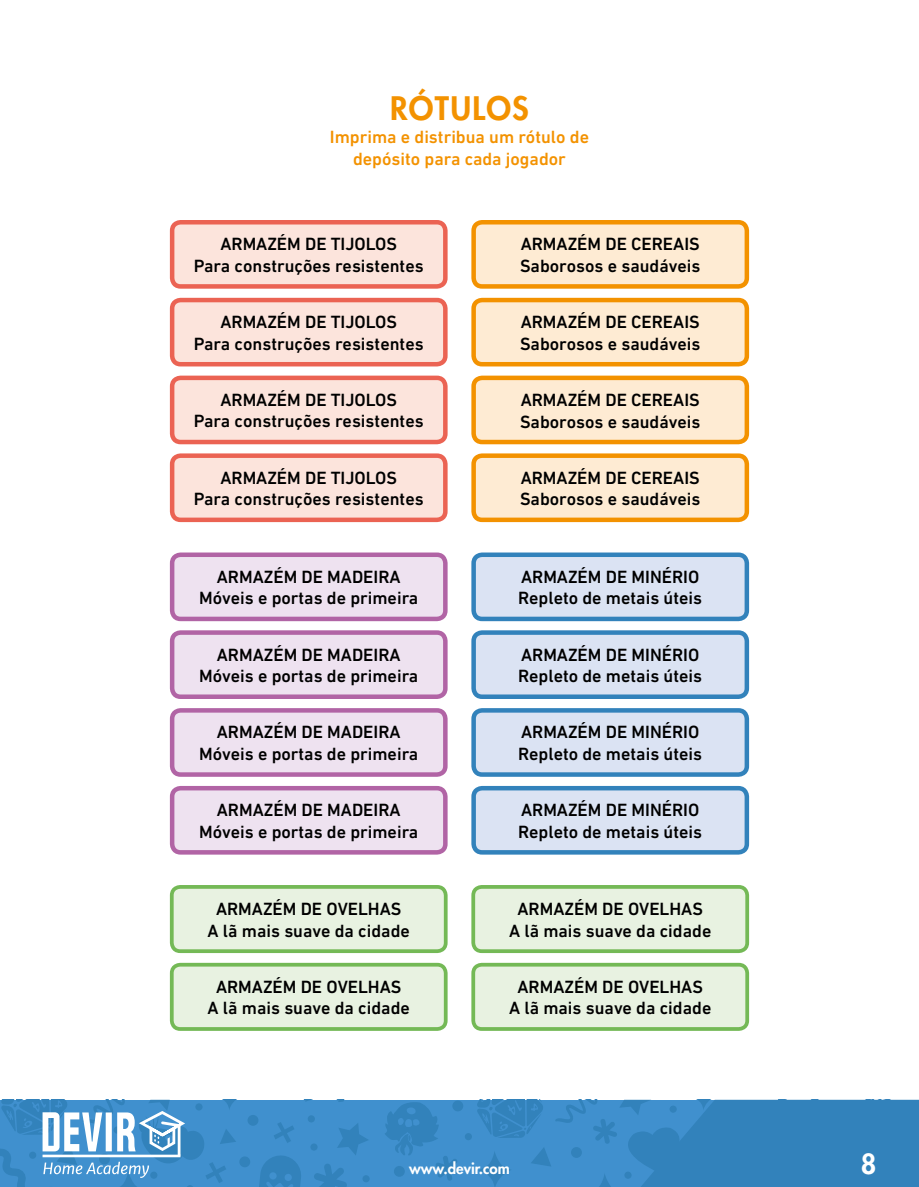
<style>
.page{position:relative;width:919px;height:1187px;background:#fff}
.page>*{position:absolute;margin:0;border:0;box-sizing:border-box;transform-origin:0 0}
.t1{font:800 31.5px "Futura Std";letter-spacing:.04em;color:#f39200}
.t2{font:800 27px "Futura Std";color:#fff}
.t3{font:500 18px/21.6px "DIN Next LT Pro";color:#000;text-align:center}
.t4{font:500 18px/21.6px "DIN Next LT Pro";color:#f39200;text-align:center}
.t5{font:800 15px "Futura Std";color:#fff}
</style>
<div class="page">
<div style="left:0;top:1099px;width:918px;height:87px;background:#4090ce"></div>
<svg style="left:337px;top:1123px;width:31px;height:32px"></svg>
<svg style="left:314px;top:1164px;width:33px;height:22px"></svg>
<div style="left:362px;top:1175px;width:7px;height:7px;background:#3282bb;border-radius:50%"></div>
<div style="left:310px;top:1143px;width:7px;height:7px;background:#3282bb;border-radius:50%"></div>
<div style="left:308px;top:1115px;width:7px;height:7px;background:#3282bb;border-radius:50%"></div>
<div style="left:247px;top:1114px;width:11px;height:11px;background:#3282bb;border-radius:50%"></div>
<div style="left:239px;top:1156px;width:11px;height:11px;background:#3282bb;border-radius:50%"></div>
<svg style="left:274px;top:1122px;width:20px;height:20px"></svg>
<svg style="left:286px;top:1099px;width:66px;height:2px"></svg>
<svg style="left:259px;top:1156px;width:42px;height:30px"></svg>
<div style="left:465px;top:1132px;width:7px;height:8px;background:#3282bb;border-radius:50%"></div>
<div style="left:452px;top:1100px;width:11px;height:11px;background:#3282bb;border-radius:50%"></div>
<svg style="left:385px;top:1101px;width:74px;height:79px"></svg>
<svg style="left:476px;top:1099px;width:442px;height:87px"></svg>
<svg style="left:0;top:1099px;width:241px;height:88px"></svg>
<div style="left:473px;top:222px;width:273px;height:64px;background:#feebd3;border-radius:9px"></div>
<div style="left:471px;top:220px;width:278px;height:69px;border:4px solid #f39200;border-radius:9px"></div>
<div style="left:473px;top:300px;width:273px;height:64px;background:#feebd3;border-radius:9px"></div>
<div style="left:471px;top:298px;width:278px;height:68px;border:4px solid #f39200;border-radius:9px"></div>
<div style="left:473px;top:378px;width:273px;height:64px;background:#feebd3;border-radius:9px"></div>
<div style="left:471px;top:375px;width:278px;height:69px;border:4px solid #f39200;border-radius:9px"></div>
<div style="left:473px;top:455px;width:273px;height:65px;background:#feebd3;border-radius:9px"></div>
<div style="left:471px;top:453px;width:278px;height:69px;border:4px solid #f39200;border-radius:9px"></div>
<div style="left:172px;top:886px;width:273px;height:65px;background:#e8f2e1;border-radius:9px"></div>
<div style="left:170px;top:885px;width:277px;height:67px;border:4px solid #74b956;border-radius:9px"></div>
<div style="left:172px;top:964px;width:273px;height:64px;background:#e8f2e1;border-radius:9px"></div>
<div style="left:170px;top:962px;width:277px;height:68px;border:4px solid #74b956;border-radius:9px"></div>
<div style="left:473px;top:886px;width:274px;height:65px;background:#e8f2e1;border-radius:9px"></div>
<div style="left:471px;top:885px;width:278px;height:67px;border:4px solid #74b956;border-radius:9px"></div>
<div style="left:473px;top:964px;width:274px;height:64px;background:#e8f2e1;border-radius:9px"></div>
<div style="left:471px;top:962px;width:278px;height:68px;border:4px solid #74b956;border-radius:9px"></div>
<div style="left:172px;top:554px;width:273px;height:65px;background:#eee2f0;border-radius:9px"></div>
<div style="left:170px;top:552px;width:277px;height:69px;border:4px solid #b164a5;border-radius:9px"></div>
<div style="left:172px;top:632px;width:273px;height:64px;background:#eee2f0;border-radius:9px"></div>
<div style="left:170px;top:630px;width:277px;height:69px;border:4px solid #b164a5;border-radius:9px"></div>
<div style="left:172px;top:710px;width:273px;height:64px;background:#eee2f0;border-radius:9px"></div>
<div style="left:170px;top:708px;width:277px;height:68px;border:4px solid #b164a5;border-radius:9px"></div>
<div style="left:172px;top:788px;width:273px;height:64px;background:#eee2f0;border-radius:9px"></div>
<div style="left:170px;top:785px;width:277px;height:69px;border:4px solid #b164a5;border-radius:9px"></div>
<div style="left:172px;top:222px;width:273px;height:64px;background:#fce4dc;border-radius:9px"></div>
<div style="left:170px;top:220px;width:277px;height:69px;border:4px solid #eb6353;border-radius:9px"></div>
<div style="left:172px;top:378px;width:273px;height:64px;background:#fce4dc;border-radius:9px"></div>
<div style="left:170px;top:375px;width:277px;height:69px;border:4px solid #eb6353;border-radius:9px"></div>
<div style="left:172px;top:300px;width:273px;height:64px;background:#fce4dc;border-radius:9px"></div>
<div style="left:170px;top:298px;width:277px;height:68px;border:4px solid #eb6353;border-radius:9px"></div>
<div style="left:172px;top:455px;width:273px;height:65px;background:#fce4dc;border-radius:9px"></div>
<div style="left:170px;top:453px;width:277px;height:69px;border:4px solid #eb6353;border-radius:9px"></div>
<div style="left:473px;top:554px;width:273px;height:65px;background:#dbe3f3;border-radius:9px"></div>
<div style="left:471px;top:552px;width:278px;height:69px;border:4px solid #3282bb;border-radius:9px"></div>
<div style="left:473px;top:632px;width:273px;height:64px;background:#dbe3f3;border-radius:9px"></div>
<div style="left:471px;top:630px;width:278px;height:69px;border:4px solid #3282bb;border-radius:9px"></div>
<div style="left:473px;top:710px;width:273px;height:64px;background:#dbe3f3;border-radius:9px"></div>
<div style="left:471px;top:708px;width:278px;height:68px;border:4px solid #3282bb;border-radius:9px"></div>
<div style="left:473px;top:788px;width:273px;height:64px;background:#dbe3f3;border-radius:9px"></div>
<div style="left:471px;top:785px;width:278px;height:69px;border:4px solid #3282bb;border-radius:9px"></div>
<h1 class="t1" style="left:390px;top:88px;width:140px">RÓTULOS</h1>
<p class="t4" style="left:330px;top:126px;width:260px">Imprima e distribua um rótulo de depósito para cada jogador</p>
<p class="t3" style="left:194px;top:233px;width:231px">ARMAZÉM DE TIJOLOS<br>Para construções resistentes</p>
<p class="t3" style="left:520px;top:233px;width:182px;text-align:left">ARMAZÉM DE CEREAIS<br>Saborosos e saudáveis</p>
<p class="t3" style="left:520px;top:311px;width:182px;text-align:left">ARMAZÉM DE CEREAIS<br>Saborosos e saudáveis</p>
<p class="t3" style="left:520px;top:389px;width:182px;text-align:left">ARMAZÉM DE CEREAIS<br>Saborosos e saudáveis</p>
<p class="t3" style="left:520px;top:466px;width:182px;text-align:left">ARMAZÉM DE CEREAIS<br>Saborosos e saudáveis</p>
<p class="t3" style="left:194px;top:311px;width:231px">ARMAZÉM DE TIJOLOS<br>Para construções resistentes</p>
<p class="t3" style="left:194px;top:389px;width:231px">ARMAZÉM DE TIJOLOS<br>Para construções resistentes</p>
<p class="t3" style="left:194px;top:466px;width:231px">ARMAZÉM DE TIJOLOS<br>Para construções resistentes</p>
<p class="t3" style="left:199px;top:565px;width:221px">ARMAZÉM DE MADEIRA<br>Móveis e portas de primeira</p>
<p class="t3" style="left:199px;top:643px;width:221px">ARMAZÉM DE MADEIRA<br>Móveis e portas de primeira</p>
<p class="t3" style="left:199px;top:721px;width:221px">ARMAZÉM DE MADEIRA<br>Móveis e portas de primeira</p>
<p class="t3" style="left:199px;top:799px;width:221px">ARMAZÉM DE MADEIRA<br>Móveis e portas de primeira</p>
<p class="t3" style="left:518px;top:565px;width:185px;text-align:left">ARMAZÉM DE MINÉRIO<br>Repleto de metais úteis</p>
<p class="t3" style="left:518px;top:643px;width:185px;text-align:left">ARMAZÉM DE MINÉRIO<br>Repleto de metais úteis</p>
<p class="t3" style="left:518px;top:721px;width:185px;text-align:left">ARMAZÉM DE MINÉRIO<br>Repleto de metais úteis</p>
<p class="t3" style="left:518px;top:799px;width:185px;text-align:left">ARMAZÉM DE MINÉRIO<br>Repleto de metais úteis</p>
<p class="t3" style="left:207px;top:897px;width:204px">ARMAZÉM DE OVELHAS<br>A lã mais suave da cidade</p>
<p class="t3" style="left:509px;top:897px;width:204px">ARMAZÉM DE OVELHAS<br>A lã mais suave da cidade</p>
<p class="t3" style="left:207px;top:975px;width:204px">ARMAZÉM DE OVELHAS<br>A lã mais suave da cidade</p>
<p class="t3" style="left:509px;top:975px;width:204px">ARMAZÉM DE OVELHAS<br>A lã mais suave da cidade</p>
<p class="t5" style="left:409px;top:1159px;width:102px">www.devir.com</p>
<h2 class="t2" style="left:860px;top:1146px;width:17px">8</h2>
</div>
